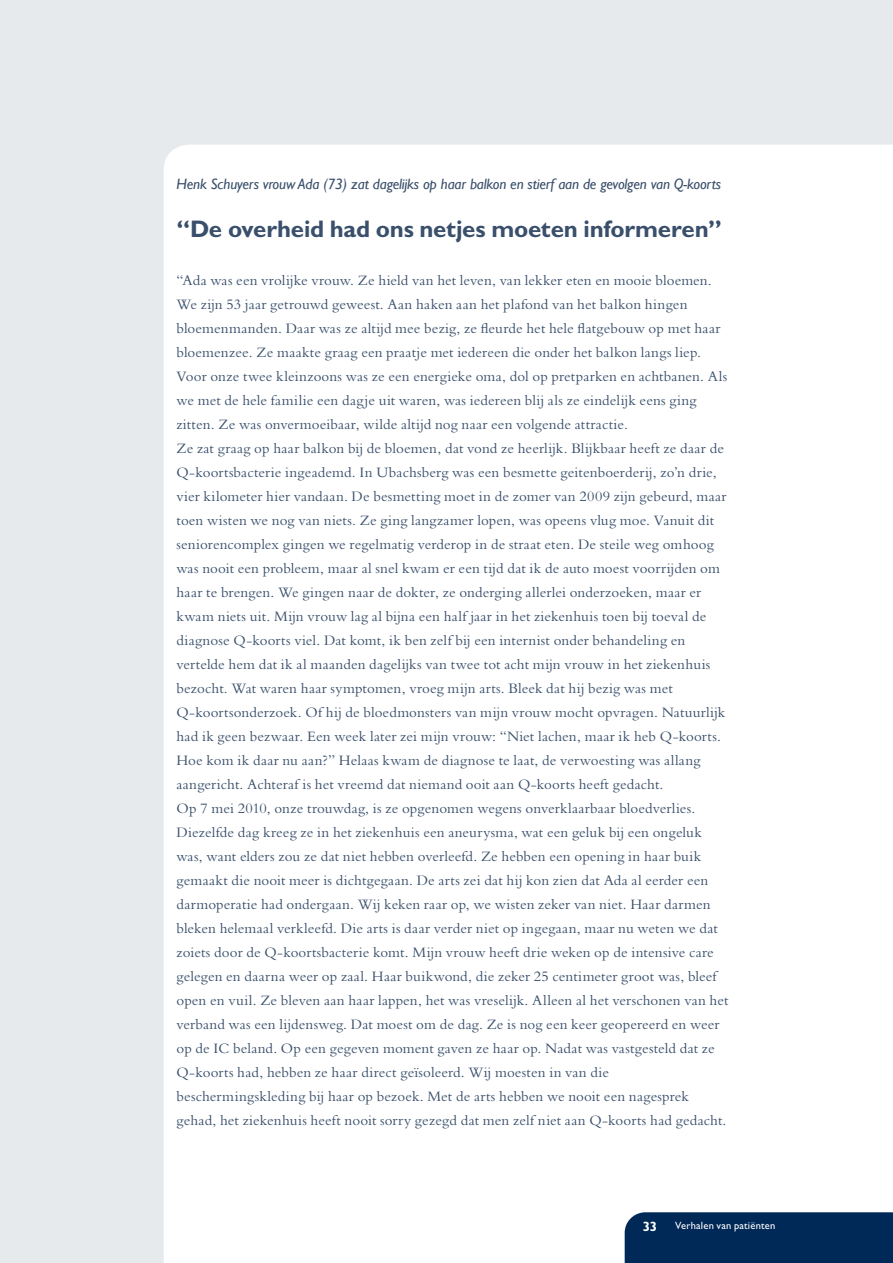
<style>
.page{position:relative;width:893px;height:1263px;background:#e7eaed}
.page>*{position:absolute;margin:0;border:0;box-sizing:border-box;transform-origin:0 0}
.t1{font:700 24px "Gill Sans MT Pro";letter-spacing:-.01em;color:#394f6b}
.t2{font:15px/24px "Bembo Std";letter-spacing:.01em;color:#394f6b}
.t3{font:italic 15px "Gill Sans";letter-spacing:-.01em;color:#394f6b}
.t4{font:700 13.5px "Gill Sans MT Pro";color:#fff}
.t5{font:500 10.5px "Gill Sans MT Pro";letter-spacing:.02em;color:#fff}
</style>
<div class="page">
<div style="left:164px;top:145px;width:729px;height:1118px;background:#fff"></div>
<div style="left:625px;top:1212px;width:268px;height:51px;background:#002958"></div>
<p class="t3" style="left:176px;top:175px;width:546px">Henk Schuyers vrouw Ada (73) zat dagelijks op haar balkon en stierf aan de gevolgen van Q-koorts</p>
<h1 class="t1" style="left:176px;top:214px;width:547px">“De overheid had ons netjes moeten informeren”</h1>
<p class="t2" style="left:176px;top:268px;width:553px">“Ada was een vrolijke vrouw. Ze hield van het leven, van lekker eten en mooie bloemen.<br>We zijn 53 jaar getrouwd geweest. Aan haken aan het plafond van het balkon hingen bloemenmanden. Daar was ze altijd mee bezig, ze fleurde het hele flatgebouw op met haar bloemenzee. Ze maakte graag een praatje met iedereen die onder het balkon langs liep.<br>Voor onze twee kleinzoons was ze een energieke oma, dol op pretparken en achtbanen. Als we met de hele familie een dagje uit waren, was iedereen blij als ze eindelijk eens ging zitten. Ze was onvermoeibaar, wilde altijd nog naar een volgende attractie.<br>Ze zat graag op haar balkon bij de bloemen, dat vond ze heerlijk. Blijkbaar heeft ze daar de Q-koortsbacterie ingeademd. In Ubachsberg was een besmette geitenboerderij, zo’n drie, vier kilometer hier vandaan. De besmetting moet in de zomer van 2009 zijn gebeurd, maar toen wisten we nog van niets. Ze ging langzamer lopen, was opeens vlug moe. Vanuit dit seniorencomplex gingen we regelmatig verderop in de straat eten. De steile weg omhoog was nooit een probleem, maar al snel kwam er een tijd dat ik de auto moest voorrijden om haar te brengen. We gingen naar de dokter, ze onderging allerlei onderzoeken, maar er kwam niets uit. Mijn vrouw lag al bijna een half jaar in het ziekenhuis toen bij toeval de diagnose Q-koorts viel. Dat komt, ik ben zelf bij een internist onder behandeling en vertelde hem dat ik al maanden dagelijks van twee tot acht mijn vrouw in het ziekenhuis bezocht. Wat waren haar symptomen, vroeg mijn arts. Bleek dat hij bezig was met Q-koortsonderzoek. Of hij de bloedmonsters van mijn vrouw mocht opvragen. Natuurlijk had ik geen bezwaar. Een week later zei mijn vrouw: “Niet lachen, maar ik heb Q-koorts.<br>Hoe kom ik daar nu aan?” Helaas kwam de diagnose te laat, de verwoesting was allang aangericht. Achteraf is het vreemd dat niemand ooit aan Q-koorts heeft gedacht.<br>Op 7 mei 2010, onze trouwdag, is ze opgenomen wegens onverklaarbaar bloedverlies.<br>Diezelfde dag kreeg ze in het ziekenhuis een aneurysma, wat een geluk bij een ongeluk was, want elders zou ze dat niet hebben overleefd. Ze hebben een opening in haar buik gemaakt die nooit meer is dichtgegaan. De arts zei dat hij kon zien dat Ada al eerder een darmoperatie had ondergaan. Wij keken raar op, we wisten zeker van niet. Haar darmen bleken helemaal verkleefd. Die arts is daar verder niet op ingegaan, maar nu weten we dat zoiets door de Q-koortsbacterie komt. Mijn vrouw heeft drie weken op de intensive care gelegen en daarna weer op zaal. Haar buikwond, die zeker 25 centimeter groot was, bleef open en vuil. Ze bleven aan haar lappen, het was vreselijk. Alleen al het verschonen van het verband was een lijdensweg. Dat moest om de dag. Ze is nog een keer geopereerd en weer op de IC beland. Op een gegeven moment gaven ze haar op. Nadat was vastgesteld dat ze Q-koorts had, hebben ze haar direct geïsoleerd. Wij moesten in van die beschermingskleding bij haar op bezoek. Met de arts hebben we nooit een nagesprek gehad, het ziekenhuis heeft nooit sorry gezegd dat men zelf niet aan Q-koorts had gedacht.</p>
<p class="t4" style="left:643px;top:1218px;width:16px">33</p>
<p class="t5" style="left:675px;top:1219px;width:102px">Verhalen van patiënten</p>
</div>
